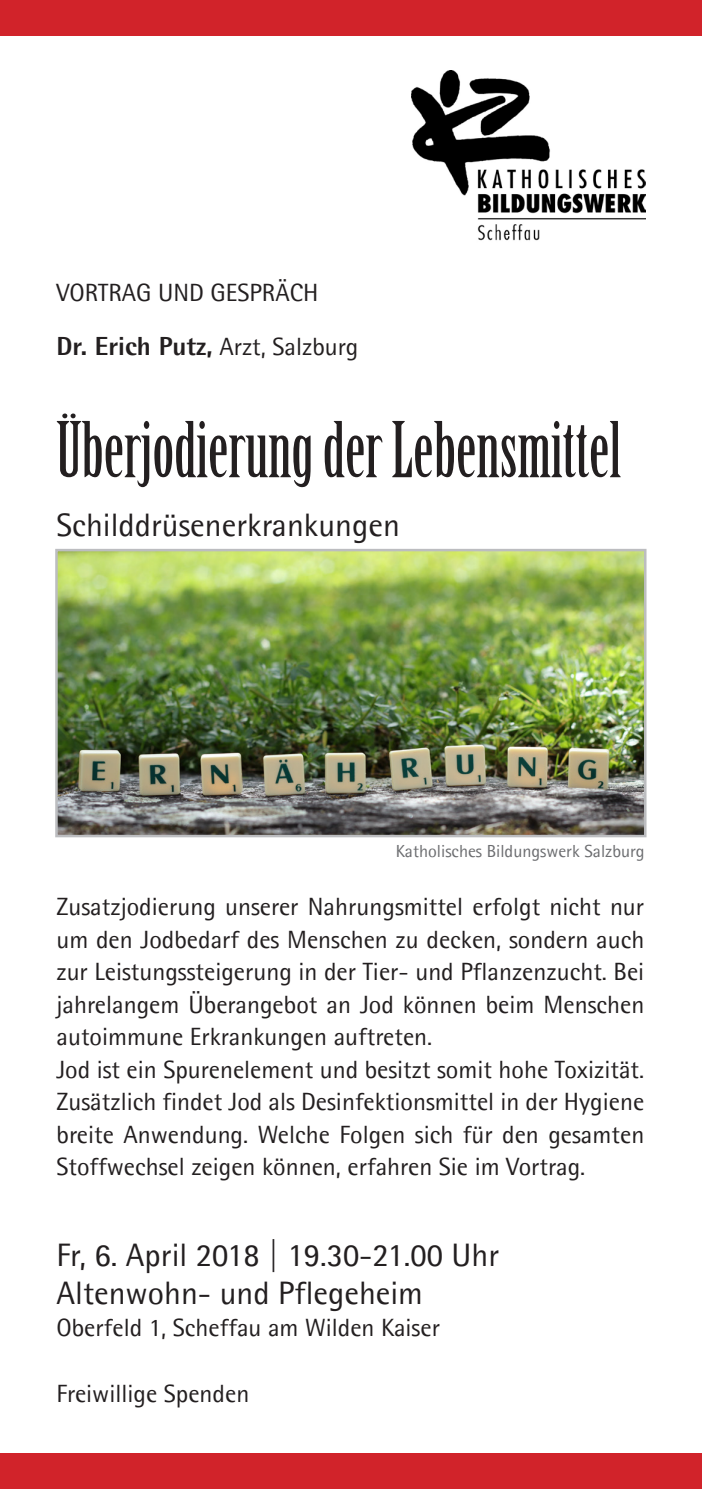
<style>
.page{position:relative;width:702px;height:1489px;background:#fff}
.page>*{position:absolute;margin:0;border:0;box-sizing:border-box;transform-origin:0 0}
.H1_Berlin{font:75px "Birch Std";color:#231f20}
.Datum_Uhrzeit_Ort{font:32.5px "Agfa Rotis Semisans";color:#231f20}
.Untertitel{font:32.5px "Agfa Rotis Semisans";color:#231f20}
.ReferentIn_Angaben{font:800 26.25px "Agfa Rotis Semisans";color:#231f20}
.Fließtext{font:25px/32.5px "Agfa Rotis Semisans";color:#231f20;text-align:justify}
.VA_Form{font:25px "Agfa Rotis Semisans";color:#231f20}
.Fließtext-2{font:17.5px "Agfa Rotis Semisans";color:#6c6d70}
.s1{font-weight:400;font-size:25px}
</style>
<div class="page">
<div style="left:0;top:0;width:702px;height:35px;background:#d1232a"></div>
<div style="left:0;top:1453px;width:702px;height:35px;background:#d1232a"></div>
<img style="left:411px;top:71px;width:234px;height:170px">
<img style="left:58px;top:552px;width:585px;height:282px">
<div style="left:55px;top:549px;width:591px;height:288px;border:2px solid #bcbdc0"></div>
<p class="VA_Form" style="left:56px;top:278px;width:263px">VORTRAG UND GESPRÄCH</p>
<p class="ReferentIn_Angaben" style="left:56px;top:329px;width:303px">Dr. Erich Putz, <span class="s1">Arzt, Salzburg</span></p>
<p class="H1_Berlin" style="left:56px;top:408px;width:566px">Überjodierung der Lebensmittel</p>
<p class="Untertitel" style="left:56px;top:506px;width:345px">Schilddrüsenerkrankungen</p>
<p class="Fließtext-2" style="left:396px;top:840px;width:250px">Katholisches Bildungswerk Salzburg</p>
<p class="Fließtext" style="left:56px;top:890px;width:589px">Zusatzjodierung unserer Nahrungsmittel erfolgt nicht nur um den Jodbedarf des Menschen zu decken, sondern auch zur Leistungssteigerung in der Tier- und Pflanzenzucht. Bei jahrelangem Überangebot an Jod können beim Menschen autoimmune Erkrankungen auftreten.</p>
<p class="Fließtext" style="left:56px;top:1052px;width:589px">Jod ist ein Spurenelement und besitzt somit hohe Toxizität.<br>Zusätzlich findet Jod als Desinfektionsmittel in der Hygiene breite Anwendung. Welche Folgen sich für den gesamten Stoffwechsel zeigen können, erfahren Sie im Vortrag.</p>
<p class="Datum_Uhrzeit_Ort" style="left:56px;top:1236px;width:444px">Fr, 6. April 2018 | 19.30-21.00 Uhr</p>
<p class="Datum_Uhrzeit_Ort" style="left:56px;top:1273px;width:368px">Altenwohn- und Pflegeheim</p>
<p class="Fließtext" style="left:56px;top:1311px;width:385px">Oberfeld 1, Scheffau am Wilden Kaiser</p>
<p class="Fließtext" style="left:56px;top:1376px;width:194px">Freiwillige Spenden</p>
</div>
